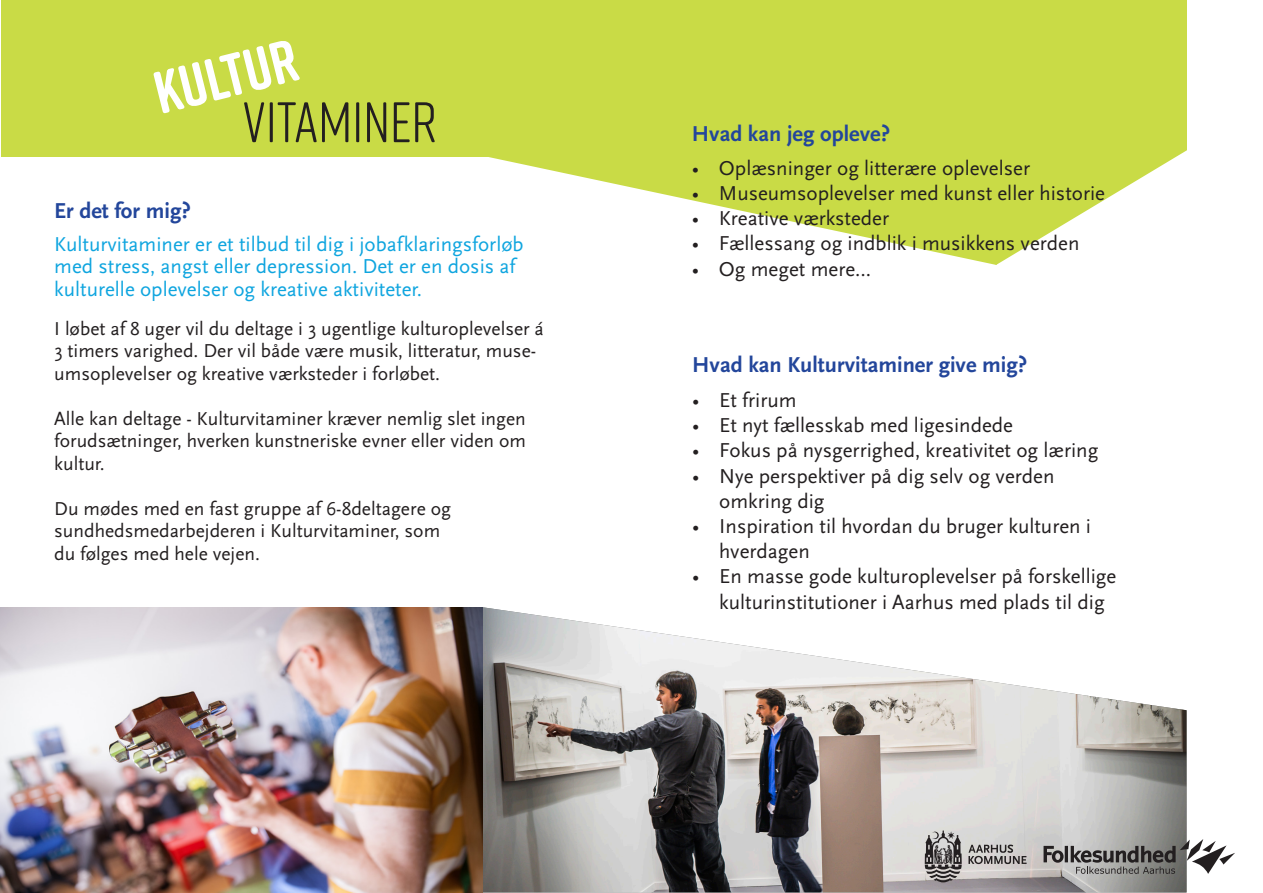
<style>
.page{position:relative;width:1263px;height:893px;background:#fff}
.page>*{position:absolute;margin:0;border:0;box-sizing:border-box;transform-origin:0 0}
.t1{font:700 60px "Rift Soft";color:#fff}
.t2{font:57px "Rift Soft";color:#231f20}
.t3{font:700 22.5px "Scala Sans Pro";color:#23469b}
.t4{font:21px/25.2px "Scala Sans Pro";color:#231f20}
.t5{font:21px/22.5px "Scala Sans Pro";color:#0fa5df}
.t6{font:19.5px/22.5px "Scala Sans Pro";color:#231f20}
</style>
<div class="page">
<div style="left:1px;top:0;width:529px;height:156px;background:#c9db46"></div>
<svg style="left:1053px;top:0;width:134px;height:231px;fill:#c9db46"></svg>
<svg style="left:479px;top:0;width:574px;height:265px;fill:#c9db46"></svg>
<img style="left:0;top:607px;width:1186px;height:286px">
<svg style="left:1043px;top:846px;width:20px;height:17px"></svg>
<hr style="left:1065px;top:846px;width:3px;height:16px;background:#231f20">
<svg style="left:1071px;top:839px;width:164px;height:35px"></svg>
<svg style="left:925px;top:830px;width:37px;height:52px"></svg>
<svg style="left:968px;top:845px;width:58px;height:19px"></svg>
<p class="t1" style="left:145px;top:52px;width:147px;rotate:-14deg">Kultur</p>
<p class="t2" style="left:242px;top:82px;width:196px">VITAMINER</p>
<p class="t3" style="left:54px;top:197px;width:138px">Er det for mig?</p>
<p class="t5" style="left:54px;top:233px;width:471px">Kulturvitaminer er et tilbud til dig i jobafklaringsforløb med stress, angst eller depression. Det er en dosis af kulturelle oplevelser og kreative aktiviteter.</p>
<p class="t6" style="left:54px;top:317px;width:491px">I løbet af 8 uger vil du deltage i 3 ugentlige kulturoplevelser á<br>3 timers varighed. Der vil både være musik, litteratur, muse&shy;umsoplevelser og kreative værksteder i forløbet.</p>
<p class="t6" style="left:54px;top:407px;width:473px;text-align:justify">Alle kan deltage - Kulturvitaminer kræver nemlig slet ingen forudsætninger, hverken kunstneriske evner eller viden om kultur.</p>
<p class="t6" style="left:54px;top:497px;width:398px">Du mødes med en fast gruppe af 6-8deltagere og</p>
<p class="t6" style="left:54px;top:520px;width:387px">sundhedsmedarbejderen i Kulturvitaminer, som</p>
<p class="t6" style="left:54px;top:542px;width:207px">du følges med hele vejen.</p>
<p class="t3" style="left:692px;top:121px;width:200px">Hvad kan jeg opleve?</p>
<p class="t4" style="left:692px;top:155px;width:340px">• Oplæsninger og litterære oplevelser</p>
<p class="t4" style="left:692px;top:181px;width:415px">• Museumsoplevelser med kunst eller historie</p>
<p class="t4" style="left:692px;top:206px;width:199px">• Kreative værksteder</p>
<p class="t4" style="left:692px;top:231px;width:389px">• Fællessang og indblik i musikkens verden</p>
<p class="t4" style="left:692px;top:256px;width:181px">• Og meget mere…</p>
<p class="t3" style="left:692px;top:352px;width:337px">Hvad kan Kulturvitaminer give mig?</p>
<p class="t4" style="left:692px;top:388px;width:106px">• Et frirum</p>
<p class="t4" style="left:692px;top:413px;width:322px">• Et nyt fællesskab med ligesindede</p>
<p class="t4" style="left:692px;top:438px;width:408px">• Fokus på nysgerrighed, kreativitet og læring</p>
<p class="t4" style="left:719px;top:463px;width:337px;text-indent:-27px">• Nye perspektiver på dig selv og verden omkring dig</p>
<p class="t4" style="left:719px;top:514px;width:373px;text-indent:-27px">• Inspiration til hvordan du bruger kulturen i hverdagen</p>
<p class="t4" style="left:719px;top:564px;width:399px;text-indent:-27px">• En masse gode kulturoplevelser på forskellige kulturinstitutioner i Aarhus med plads til dig</p>
</div>
